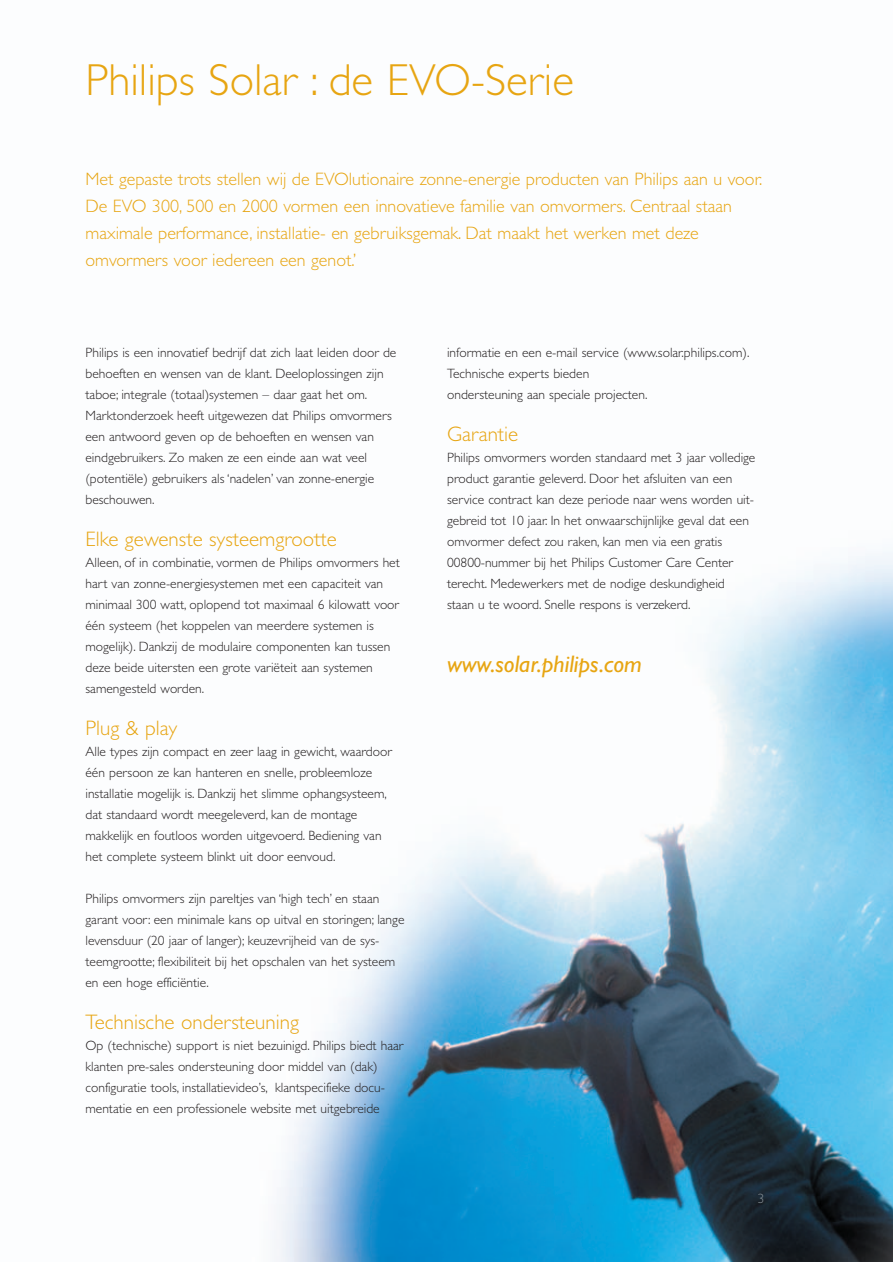
<style>
.page{position:relative;width:893px;height:1262px;background:#fff}
.page>*{position:absolute;margin:0;border:0;box-sizing:border-box;transform-origin:0 0}
.t1{font:300 45px "Gill Alt One";color:#e7a512}
.t2{font:italic 24px "Gill Sans";color:#e7a512}
.t3{font:300 21px "Gill Sans";color:#e7a512}
.t4{font:300 18px/27px "Gill Sans";color:#e7a512}
.t5{font:300 13.5px/21px "Gill Sans";color:#231f20}
.t6{font:300 13.5px "Gill Sans";color:#899197}
</style>
<div class="page">
<img style="left:274px;top:551px;width:618px;height:711px">
<h1 class="t1" style="left:85px;top:64px;width:490px">Philips Solar : de EVO-Serie</h1>
<p class="t4" style="left:85px;top:167px;width:678px">Met gepaste trots stellen wij de EVOlutionaire zonne-energie producten van Philips aan u voor.<br>De EVO 300, 500 en 2000 vormen een innovatieve familie van omvormers. Centraal staan maximale performance, installatie- en gebruiksgemak. Dat maakt het werken met deze omvormers voor iedereen een genot.’</p>
<p class="t5" style="left:85px;top:343px;width:312px">Philips is een innovatief bedrijf dat zich laat leiden door de behoeften en wensen van de klant. Deeloplossingen zijn taboe; integrale (totaal)systemen – daar gaat het om.<br>Marktonderzoek heeft uitgewezen dat Philips omvormers een antwoord geven op de behoeften en wensen van eindgebruikers. Zo maken ze een einde aan wat veel (potentiële) gebruikers als ‘nadelen’ van zonne-energie beschouwen.</p>
<h3 class="t3" style="left:85px;top:532px;width:253px">Elke gewenste systeemgrootte</h3>
<p class="t5" style="left:85px;top:553px;width:316px">Alleen, of in combinatie, vormen de Philips omvormers het hart van zonne-energiesystemen met een capaciteit van minimaal 300 watt, oplopend tot maximaal 6 kilowatt voor één systeem (het koppelen van meerdere systemen is mogelijk). Dankzij de modulaire componenten kan tussen deze beide uitersten een grote variëteit aan systemen samengesteld worden.</p>
<h3 class="t3" style="left:85px;top:721px;width:93px">Plug &amp; play</h3>
<p class="t5" style="left:85px;top:742px;width:308px">Alle types zijn compact en zeer laag in gewicht, waardoor één persoon ze kan hanteren en snelle, probleemloze installatie mogelijk is. Dankzij het slimme ophangsysteem, dat standaard wordt meegeleverd, kan de montage makkelijk en foutloos worden uitgevoerd. Bediening van het complete systeem blinkt uit door eenvoud.</p>
<p class="t5" style="left:85px;top:889px;width:320px">Philips omvormers zijn pareltjes van ‘high tech’ en staan garant voor: een minimale kans op uitval en storingen; lange levensduur (20 jaar of langer); keuzevrijheid van de sys&shy;teemgrootte; flexibiliteit bij het opschalen van het systeem en een hoge efficiëntie.</p>
<h3 class="t3" style="left:85px;top:1015px;width:215px">Technische ondersteuning</h3>
<p class="t5" style="left:85px;top:1036px;width:319px">Op (technische) support is niet bezuinigd. Philips biedt haar klanten pre-sales ondersteuning door middel van (dak) configuratie tools, installatievideo’s, klantspecifieke docu&shy;mentatie en een professionele website met uitgebreide</p>
<p class="t5" style="left:447px;top:343px;width:304px">informatie en een e-mail service (www.solar.philips.com).<br>Technische experts bieden<br>ondersteuning aan speciale projecten.</p>
<h3 class="t3" style="left:447px;top:427px;width:73px">Garantie</h3>
<p class="t5" style="left:447px;top:448px;width:310px">Philips omvormers worden standaard met 3 jaar volledige product garantie geleverd. Door het afsluiten van een service contract kan deze periode naar wens worden uit&shy;gebreid tot 10 jaar. In het onwaarschijnlijke geval dat een omvormer defect zou raken, kan men via een gratis 00800-nummer bij het Philips Customer Care Center terecht. Medewerkers met de nodige deskundigheid<br>staan u te woord. Snelle respons is verzekerd.</p>
<h2 class="t2" style="left:447px;top:656px;width:196px">www.solar.philips.com</h2>
<p class="t6" style="left:758px;top:1193px;width:8px">3</p>
</div>
